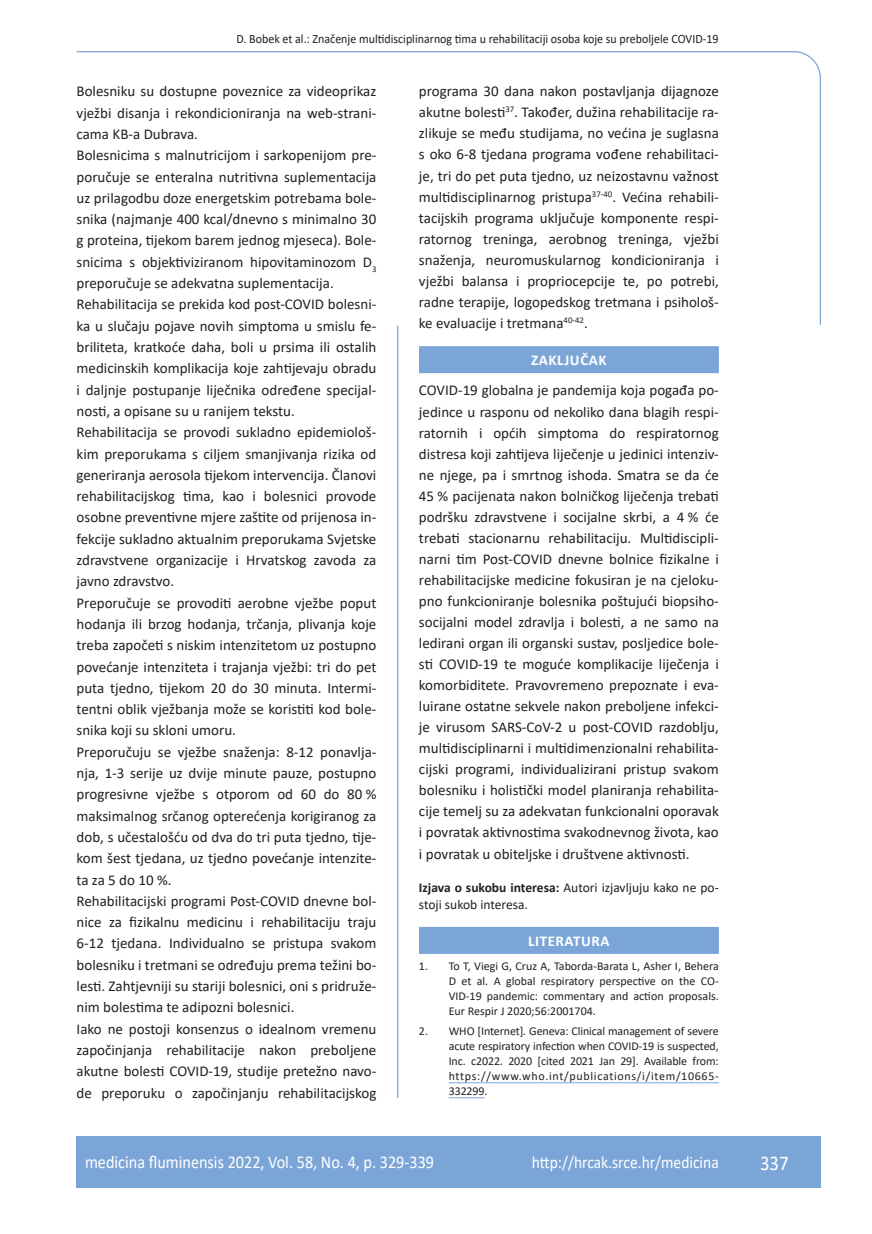
<style>
.page{position:relative;width:872px;height:1234px;background:#fff}
.page>*{position:absolute;margin:0;border:0;box-sizing:border-box;transform-origin:0 0}
.t1{font:21px "Calibri";color:#fff;scale:.9 1}
.t2{font:18px "Calibri";color:#fff;scale:.9 1}
.t3{font:17.25px "Calibri";color:#fff;scale:.9 1}
.t4{font:15px/21.3px "Calibri";color:#231f20;text-align:justify}
.t5{font:700 15px "Calibri";letter-spacing:.04em;color:#fff}
.t6{font:13.5px/16.5px "Calibri";color:#231f20}
.t7{font:12.75px "Calibri";color:#231f20;scale:.94 1}
.t8{font:12px/15px "Calibri";color:#231f20;text-align:justify}
.s1{font-weight:700}
</style>
<div class="page">
<svg style="left:76px;top:51px;width:745px;height:275px"></svg>
<hr style="left:397px;top:325px;width:1px;height:772px;background:#7ca5d7">
<div style="left:77px;top:1135px;width:744px;height:51px;background:#7ca5d7"></div>
<div style="left:419px;top:346px;width:300px;height:27px;background:#7ca5d7"></div>
<div style="left:419px;top:926px;width:300px;height:27px;background:#7ca5d7"></div>
<hr style="left:449px;top:1082px;width:270px;height:1px;background:#7ca5d7">
<hr style="left:449px;top:1097px;width:35px;height:1px;background:#7ca5d7">
<p class="t7" style="left:236px;top:29px;width:514px">D. Bobek et al.: Značenje multidisciplinarnog tima u rehabilitaciji osoba koje su preboljele COVID-19</p>
<p class="t4" style="left:77px;top:80px;width:301px;text-align:left">Bolesniku su dostupne poveznice za videoprikaz vježbi disanja i rekondicioniranja na web-strani&shy;cama KB-a Dubrava.<br>Bolesnicima s malnutricijom i sarkopenijom pre&shy;poručuje se enteralna nutritivna suplementacija uz prilagodbu doze energetskim potrebama bole&shy;snika (najmanje 400 kcal/dnevno s minimalno 30 g proteina, tijekom barem jednog mjeseca). Bole&shy;snicima s objektiviziranom hipovitaminozom D<sub>3 </sub>preporučuje se adekvatna suplementacija.<br>Rehabilitacija se prekida kod post-COVID bolesni&shy;ka u slučaju pojave novih simptoma u smislu fe&shy;briliteta, kratkoće daha, boli u prsima ili ostalih medicinskih komplikacija koje zahtijevaju obradu i daljnje postupanje liječnika određene specijal&shy;nosti, a opisane su u ranijem tekstu.<br>Rehabilitacija se provodi sukladno epidemiološ&shy;kim preporukama s ciljem smanjivanja rizika od generiranja aerosola tijekom intervencija. Članovi rehabilitacijskog tima, kao i bolesnici provode osobne preventivne mjere zaštite od prijenosa in&shy;fekcije sukladno aktualnim preporukama Svjetske zdravstvene organizacije i Hrvatskog zavoda za javno zdravstvo.<br>Preporučuje se provoditi aerobne vježbe poput hodanja ili brzog hodanja, trčanja, plivanja koje treba započeti s niskim intenzitetom uz postupno povećanje intenziteta i trajanja vježbi: tri do pet puta tjedno, tijekom 20 do 30 minuta. Intermi&shy;tentni oblik vježbanja može se koristiti kod bole&shy;snika koji su skloni umoru.<br>Preporučuju se vježbe snaženja: 8-12 ponavlja&shy;nja, 1-3 serije uz dvije minute pauze, postupno progresivne vježbe s otporom od 60 do 80 % maksimalnog srčanog opterećenja korigiranog za dob, s učestalošću od dva do tri puta tjedno, tije&shy;kom šest tjedana, uz tjedno povećanje intenzite&shy;ta za 5 do 10 %.<br>Rehabilitacijski programi Post-COVID dnevne bol&shy;nice za fizikalnu medicinu i rehabilitaciju traju 6-12 tjedana. Individualno se pristupa svakom bolesniku i tretmani se određuju prema težini bo&shy;lesti. Zahtjevniji su stariji bolesnici, oni s pridruže&shy;nim bolestima te adipozni bolesnici.<br>Iako ne postoji konsenzus o idealnom vremenu započinjanja rehabilitacije nakon preboljene akutne bolesti COVID-19, studije pretežno navo&shy;de preporuku o započinjanju rehabilitacijskog</p>
<p class="t4" style="left:419px;top:80px;width:301px">programa 30 dana nakon postavljanja dijagnoze akutne bolesti<sup>37</sup>. Također, dužina rehabilitacije ra&shy;zlikuje se među studijama, no većina je suglasna s oko 6-8 tjedana programa vođene rehabilitaci&shy;je, tri do pet puta tjedno, uz neizostavnu važnost multidisciplinarnog pristupa<sup>37-40</sup>. Većina rehabili&shy;tacijskih programa uključuje komponente respi&shy;ratornog treninga, aerobnog treninga, vježbi snaženja, neuromuskularnog kondicioniranja i vježbi balansa i propriocepcije te, po potrebi, radne terapije, logopedskog tretmana i psihološ&shy;ke evaluacije i tretmana<sup>40-42</sup>.</p>
<p class="t5" style="left:531px;top:349px;width:77px">ZAKLJUČAK</p>
<p class="t4" style="left:419px;top:379px;width:301px">COVID-19 globalna je pandemija koja pogađa po&shy;jedince u rasponu od nekoliko dana blagih respi&shy;ratornih i općih simptoma do respiratornog distresa koji zahtijeva liječenje u jedinici intenziv&shy;ne njege, pa i smrtnog ishoda. Smatra se da će 45 % pacijenata nakon bolničkog liječenja trebati podršku zdravstvene i socijalne skrbi, a 4 % će trebati stacionarnu rehabilitaciju. Multidiscipli&shy;narni tim Post-COVID dnevne bolnice fizikalne i rehabilitacijske medicine fokusiran je na cjeloku&shy;pno funkcioniranje bolesnika poštujući biopsiho&shy;socijalni model zdravlja i bolesti, a ne samo na ledirani organ ili organski sustav, posljedice bole&shy;sti COVID-19 te moguće komplikacije liječenja i komorbiditete. Pravovremeno prepoznate i eva&shy;luirane ostatne sekvele nakon preboljene infekci&shy;je virusom SARS-CoV-2 u post-COVID razdoblju, multidisciplinarni i multidimenzionalni rehabilita&shy;cijski programi, individualizirani pristup svakom bolesniku i holistički model planiranja rehabilita&shy;cije temelj su za adekvatan funkcionalni oporavak i povratak aktivnostima svakodnevnog života, kao i povratak u obiteljske i društvene aktivnosti.</p>
<p class="t6" style="left:419px;top:878px;width:301px"><span class="s1">Izjava o sukobu interesa:</span> Autori izjavljuju kako ne po&shy;stoji sukob interesa.</p>
<p class="t5" style="left:528px;top:929px;width:83px">LITERATURA</p>
<p class="t8" style="left:449px;top:958px;width:272px;text-indent:-30px">1. To T, Viegi G, Cruz A, Taborda-Barata L, Asher I, Behera D et al. A global respiratory perspective on the CO-VID-19 pandemic: commentary and action proposals.<br>Eur Respir J 2020;56:2001704.</p>
<p class="t8" style="left:449px;top:1022px;width:271px;text-indent:-30px">2. WHO [Internet]. Geneva: Clinical management of severe acute respiratory infection when COVID-19 is suspected, Inc. c2022. 2020 [cited 2021 Jan 29]. Available from: https://www.who.int/publications/i/item/10665- 332299.</p>
<p class="t2" style="left:85px;top:1149px;width:389px">medicina fluminensis 2022, Vol. 58, No. 4, p. 329-339</p>
<p class="t3" style="left:532px;top:1150px;width:209px">http://hrcak.srce.hr/medicina</p>
<h1 class="t1" style="left:760px;top:1147px;width:33px">337</h1>
</div>
